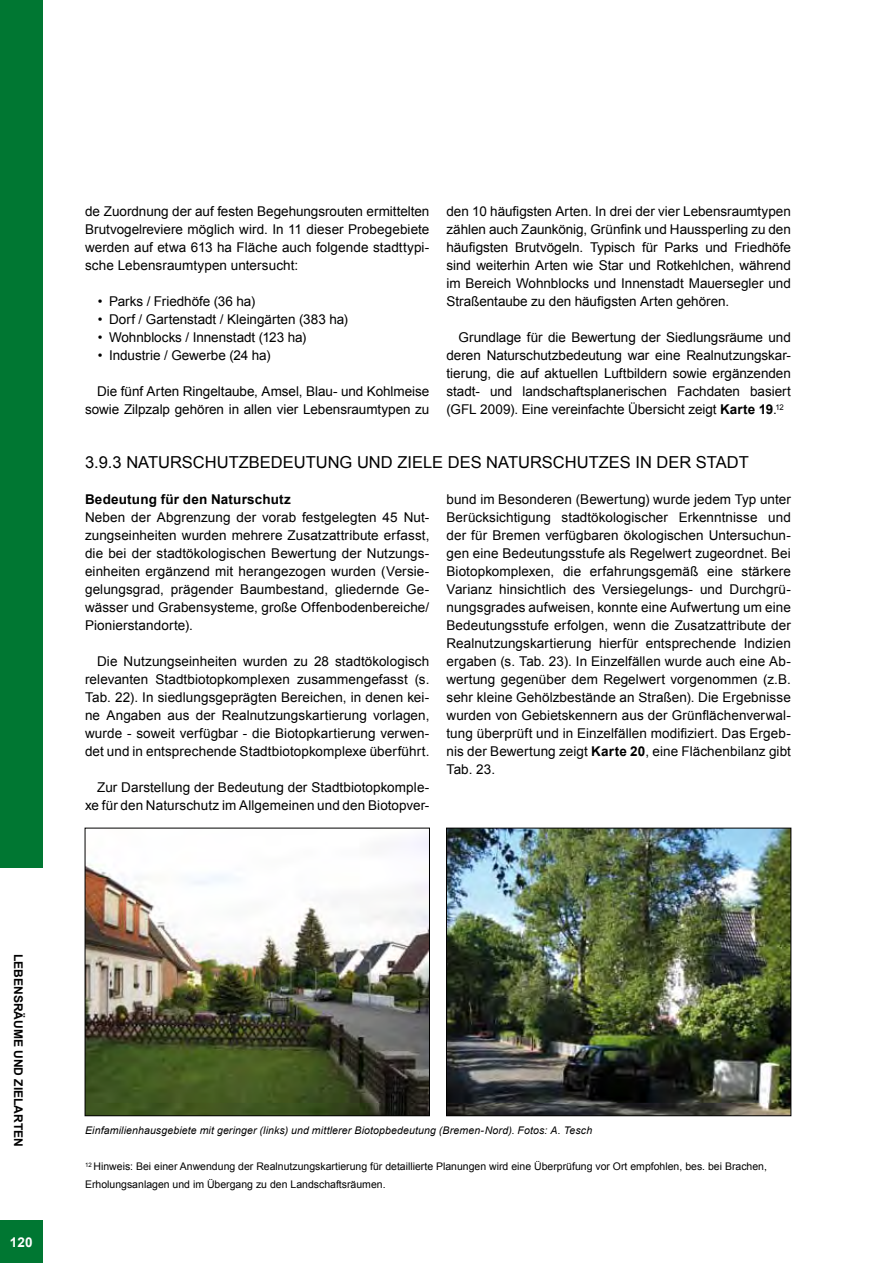
<style>
.page{position:relative;width:893px;height:1263px;background:#fff}
.page>*{position:absolute;margin:0;border:0;box-sizing:border-box;transform-origin:0 0}
.t1{font:16.5px "Arial";color:#000}
.t2{font:13.5px/18px "Arial";letter-spacing:.005em;color:#000;text-align:justify}
.t3{font:700 13.5px "Arial";letter-spacing:.015em;color:#000}
.t4{font:700 13.5px "Arial";color:#fff}
.t5{font:700 12px "Arial";color:#000}
.t6{font:10.5px/18px "Arial";color:#000}
.t7{font:italic 10.5px "Arial";letter-spacing:.015em;color:#000}
.s1{font-weight:700}
</style>
<div class="page">
<img style="left:87px;top:837px;width:341px;height:277px">
<div style="left:85px;top:828px;width:345px;height:288px;border:1px solid #000"></div>
<img style="left:448px;top:830px;width:341px;height:284px">
<div style="left:446px;top:828px;width:345px;height:288px;border:1px solid #000"></div>
<div style="left:0;top:1220px;width:43px;height:43px;background:#007732"></div>
<div style="left:0;top:0;width:43px;height:867px;background:#007732"></div>
<p class="t2" style="left:446px;top:202px;width:346px">den 10 häufigsten Arten. In drei der vier Lebensraumtypen zählen auch Zaunkönig, Grünfink und Haussperling zu den häufigsten Brutvögeln. Typisch für Parks und Friedhöfe sind weiterhin Arten wie Star und Rotkehlchen, während im Bereich Wohnblocks und Innenstadt Mauersegler und Straßentaube zu den häufigsten Arten gehören.</p>
<p class="t2" style="left:446px;top:328px;width:346px;text-indent:12px">Grundlage für die Bewertung der Siedlungsräume und deren Naturschutzbedeutung war eine Realnutzungskar&shy;tierung, die auf aktuellen Luftbildern sowie ergänzenden stadt- und landschaftsplanerischen Fachdaten basiert (GFL 2009). Eine vereinfachte Übersicht zeigt <span class="s1">Karte 19</span>.<sup>12</sup></p>
<p class="t1" style="left:85px;top:451px;width:665px">3.9.3 NATURSCHUTZBEDEUTUNG UND ZIELE DES NATURSCHUTZES IN DER STADT</p>
<p class="t3" style="left:85px;top:490px;width:207px">Bedeutung für den Naturschutz</p>
<p class="t2" style="left:85px;top:508px;width:346px">Neben der Abgrenzung der vorab festgelegten 45 Nut&shy;zungseinheiten wurden mehrere Zusatzattribute erfasst, die bei der stadtökologischen Bewertung der Nutzungs&shy;einheiten ergänzend mit herangezogen wurden (Versie&shy;gelungsgrad, prägender Baumbestand, gliedernde Ge&shy;wässer und Grabensysteme, große Offenbodenbereiche/ Pionierstandorte).</p>
<p class="t2" style="left:85px;top:652px;width:346px;text-indent:12px">Die Nutzungseinheiten wurden zu 28 stadtökologisch relevanten Stadtbiotopkomplexen zusammengefasst (s.<br>Tab. 22). In siedlungsgeprägten Bereichen, in denen kei&shy;ne Angaben aus der Realnutzungskartierung vorlagen, wurde - soweit verfügbar - die Biotopkartierung verwen&shy;det und in entsprechende Stadtbiotopkomplexe überführt.</p>
<p class="t2" style="left:85px;top:778px;width:346px;text-align:right">Zur Darstellung der Bedeutung der Stadtbiotopkomple&shy;xe für den Naturschutz im Allgemeinen und den Biotopver-</p>
<p class="t2" style="left:85px;top:202px;width:346px">de Zuordnung der auf festen Begehungsrouten ermittelten Brutvogelreviere möglich wird. In 11 dieser Probegebiete werden auf etwa 613 ha Fläche auch folgende stadttypi&shy;sche Lebensraumtypen untersucht:</p>
<p class="t2" style="left:98px;top:292px;width:159px">• Parks / Friedhöfe (36 ha)</p>
<p class="t2" style="left:98px;top:310px;width:252px">• Dorf / Gartenstadt / Kleingärten (383 ha)</p>
<p class="t2" style="left:98px;top:328px;width:210px">• Wohnblocks / Innenstadt (123 ha)</p>
<p class="t2" style="left:98px;top:346px;width:174px">• Industrie / Gewerbe (24 ha)</p>
<p class="t2" style="left:85px;top:382px;width:346px;text-align:right">Die fünf Arten Ringeltaube, Amsel, Blau- und Kohlmeise sowie Zilpzalp gehören in allen vier Lebensraumtypen zu</p>
<p class="t2" style="left:446px;top:490px;width:346px">bund im Besonderen (Bewertung) wurde jedem Typ unter Berücksichtigung stadtökologischer Erkenntnisse und der für Bremen verfügbaren ökologischen Untersuchun&shy;gen eine Bedeutungsstufe als Regelwert zugeordnet. Bei Biotopkomplexen, die erfahrungsgemäß eine stärkere Varianz hinsichtlich des Versiegelungs- und Durchgrü&shy;nungsgrades aufweisen, konnte eine Aufwertung um eine Bedeutungsstufe erfolgen, wenn die Zusatzattribute der Realnutzungskartierung hierfür entsprechende Indizien ergaben (s. Tab. 23). In Einzelfällen wurde auch eine Ab&shy;wertung gegenüber dem Regelwert vorgenommen (z.B. sehr kleine Gehölzbestände an Straßen). Die Ergebnisse wurden von Gebietskennern aus der Grünflächenverwal&shy;tung überprüft und in Einzelfällen modifiziert. Das Ergeb&shy;nis der Bewertung zeigt <span class="s1">Karte 20</span>, eine Flächenbilanz gibt Tab. 23.</p>
<p class="t5" style="left:26px;top:954px;width:194px;rotate:90deg">LEBENSRÄUME UND ZIELARTEN</p>
<p class="t4" style="left:10px;top:1233px;width:24px">120</p>
<p class="t7" style="left:85px;top:1124px;width:509px">Einfamilienhausgebiete mit geringer (links) und mittlerer Biotopbedeutung (Bremen-Nord). Fotos: A. Tesch</p>
<p class="t6" style="left:85px;top:1157px;width:683px"><sup>12</sup> Hinweis: Bei einer Anwendung der Realnutzungskartierung für detaillierte Planungen wird eine Überprüfung vor Ort empfohlen, bes. bei Brachen,<br>Erholungsanlagen und im Übergang zu den Landschaftsräumen.</p>
</div>
